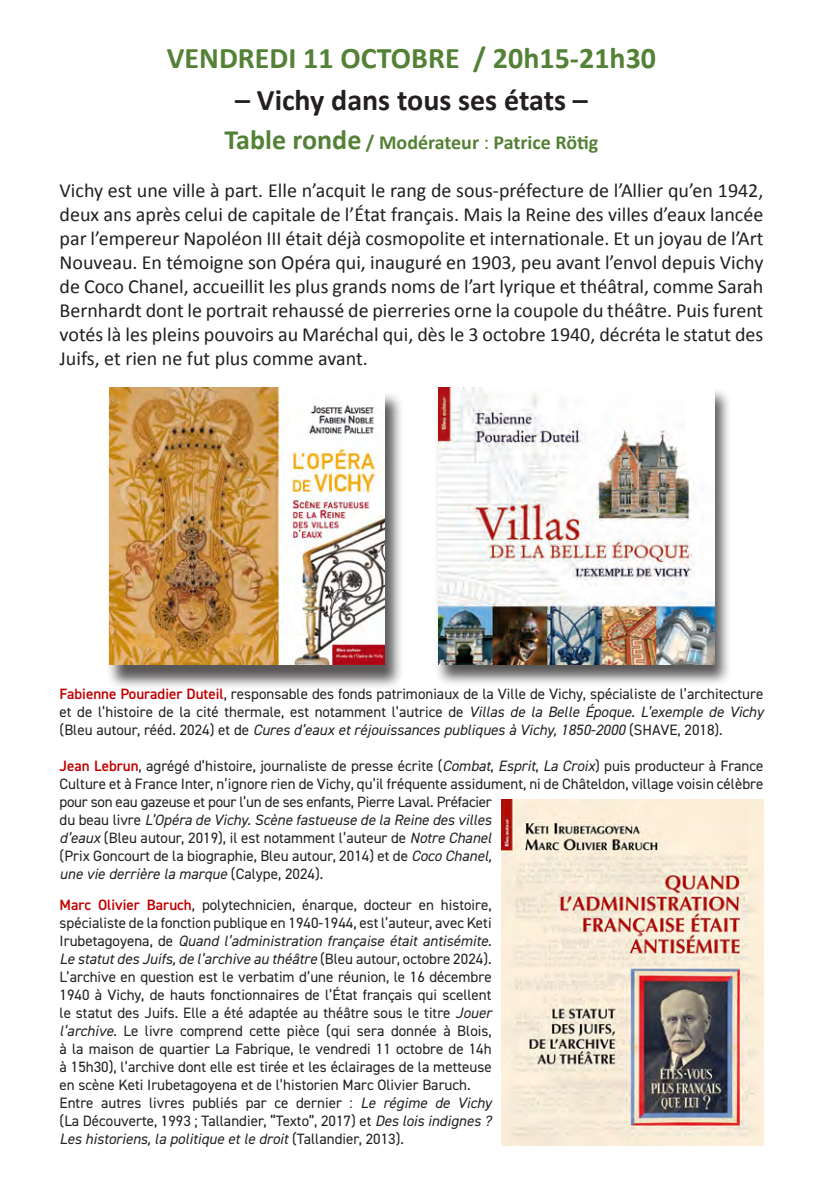
<style>
.page{position:relative;width:823px;height:1191px;background:#fff}
.page>*{position:absolute;margin:0;border:0;box-sizing:border-box;transform-origin:0 0}
.t1{font:700 30px "Calibri";color:#538135}
.t2{font:700 30px "Calibri";color:#231f20}
.t3{font:20px/24px "Calibri";color:#231f20;text-align:justify}
.t4{font:700 20px "Calibri";color:#538135}
.t5{font:15px/18px "DIN2014";color:#231f20;text-align:justify}
.s1{font-size:28px}
.s2{font-weight:400}
.s3{font-weight:600;color:#c00000}
.s4{font-style:italic}
</style>
<div class="page">
<img style="left:501px;top:799px;width:262px;height:346px">
<div style="left:433px;top:387px;width:298px;height:299px;background:#231f20;opacity:.75"></div>
<img style="left:438px;top:387px;width:275px;height:278px">
<div style="left:106px;top:391px;width:298px;height:299px;background:#231f20;opacity:.75"></div>
<img style="left:109px;top:387px;width:275px;height:278px">
<p class="t1" style="left:167px;top:37px;width:490px">VENDREDI 11 OCTOBRE / 20h15-21h30</p>
<p class="t2" style="left:235px;top:78px;width:354px">– Vichy dans tous ses états –</p>
<p class="t4" style="left:224px;top:128px;width:375px"><span class="s1">Table ronde</span> / Modérateur <span class="s2">:</span> Patrice Rötig</p>
<p class="t3" style="left:60px;top:178px;width:705px">Vichy est une ville à part. Elle n’acquit le rang de sous-préfecture de l’Allier qu’en 1942, deux ans après celui de capitale de l’État français. Mais la Reine des villes d’eaux lancée par l’empereur Napoléon III était déjà cosmopolite et internationale. Et un joyau de l’Art Nouveau. En témoigne son Opéra qui, inauguré en 1903, peu avant l’envol depuis Vichy de Coco Chanel, accueillit les plus grands noms de l’art lyrique et théâtral, comme Sarah Bernhardt dont le portrait rehaussé de pierreries orne la coupole du théâtre. Puis furent votés là les pleins pouvoirs au Maréchal qui, dès le 3 octobre 1940, décréta le statut des Juifs, et rien ne fut plus comme avant.</p>
<p class="t5" style="left:60px;top:684px;width:704px"><span class="s3">Fabienne Pouradier Duteil</span>, responsable des fonds patrimoniaux de la Ville de Vichy, spécialiste de l’architecture et de l’histoire de la cité thermale, est notamment l’autrice de <span class="s4">Villas de la Belle Époque. L’exemple de Vichy </span>(Bleu autour, rééd. 2024) et de <span class="s4">Cures d’eaux et réjouissances publiques à Vichy, 1850-2000</span> (SHAVE, 2018).</p>
<p class="t5" style="left:60px;top:756px;width:705px;text-align:left"><span class="s3">Jean Lebrun</span>, agrégé d’histoire, journaliste de presse écrite (<span class="s4">Combat</span>, <span class="s4">Esprit</span>, <span class="s4">La Croix</span>) puis producteur à France Culture et à France Inter, n’ignore rien de Vichy, qu’il fréquente assidument, ni de Châteldon, village voisin célèbre pour son eau gazeuse et pour l’un de ses enfants, Pierre Laval. Préfacier<br>du beau livre <span class="s4">L’Opéra de Vichy. Scène fastueuse de la Reine des villes<br>d’eaux</span> (Bleu autour, 2019), il est notamment l’auteur de <span class="s4">Notre Chanel<br></span>(Prix Goncourt de la biographie, Bleu autour, 2014) et de <span class="s4">Coco Chanel,<br>une vie derrière la marque</span> (Calype, 2024).</p>
<p class="t5" style="left:60px;top:895px;width:433px"><span class="s3">Marc Olivier Baruch</span>, polytechnicien, énarque, docteur en histoire, spécialiste de la fonction publique en 1940-1944, est l’auteur, avec Keti Irubetagoyena, de <span class="s4">Quand l’administration française était antisémite.<br>Le statut des Juifs, de l’archive au théâtre</span> (Bleu autour, octobre 2024).</p>
<p class="t5" style="left:60px;top:967px;width:433px">L’archive en question est le verbatim d’une réunion, le 16 décembre 1940 à Vichy, de hauts fonctionnaires de l’État français qui scellent le statut des Juifs. Elle a été adaptée au théâtre sous le titre <span class="s4">Jouer l’archive</span>. Le livre comprend cette pièce (qui sera donnée à Blois, à la maison de quartier La Fabrique, le vendredi 11 octobre de 14h à 15h30), l’archive dont elle est tirée et les éclairages de la metteuse en scène Keti Irubetagoyena et de l’historien Marc Olivier Baruch.</p>
<p class="t5" style="left:60px;top:1093px;width:433px">Entre autres livres publiés par ce dernier : <span class="s4">Le régime de Vichy </span>(La Découverte, 1993 ; Tallandier, “Texto”, 2017) et <span class="s4">Des lois indignes ?<br>Les historiens, la politique et le droit</span> (Tallandier, 2013).</p>
</div>
